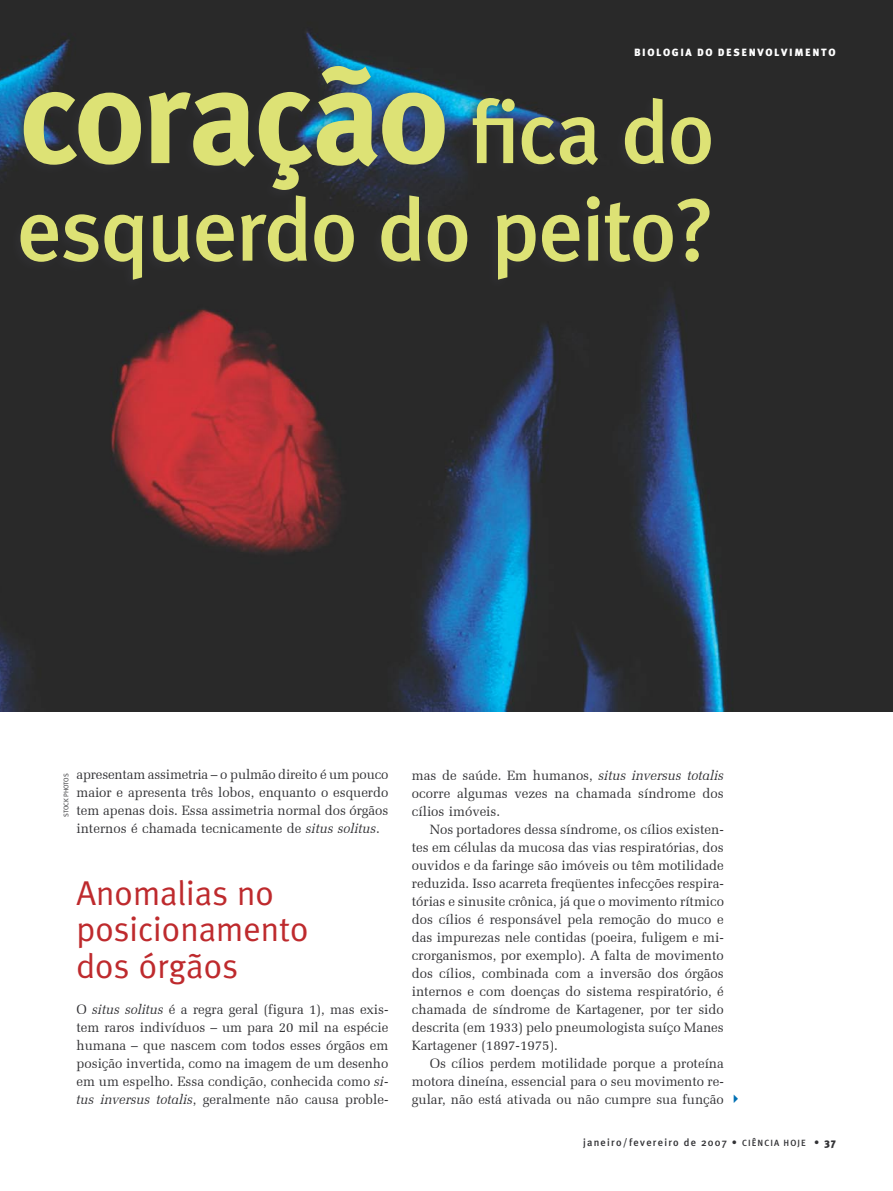
<style>
.page{position:relative;width:893px;height:1191px;background:#fff}
.page>*{position:absolute;margin:0;border:0;box-sizing:border-box;transform-origin:0 0}
.t1{font:700 135px "Meta Plus";letter-spacing:-.025em;color:#dde275}
.t2{font:500 88.5px "Meta Plus";letter-spacing:-.02em;color:#dde275}
.Subtitulo{font:34.5px/36px "Meta Plus Normal";color:#be2a2d}
.Body_text{font:13.5px/18px "Zapf Elliptical 711 BT";color:#323235;text-align:justify}
._1º_parágrafo{font:13.5px/18px "Zapf Elliptical 711 BT";color:#323235;text-align:justify}
.t3{font:500 10.5px "Meta Plus";letter-spacing:.12em;color:#323235}
.Retranquinha{font:900 10.5px "Meta Plus";color:#fff}
.Cr閐ito{font:6.75px "Meta Plus Normal";color:#323235}
.s1{font-weight:500;font-size:88.5px}
.s2{font-style:italic}
.s3{color:#0070b4}
.s4{font-size:9px}
.s5{font-weight:900}
</style>
<div class="page">
<img style="left:0;top:0;width:893px;height:712px">
<div style="left:0;top:61px;width:716px;height:231px;background:#323235;opacity:.73"></div>
<p class="Retranquinha" style="left:634px;top:46px;width:203px">B I O L O G I A D O D E S E N V O L V I M E N T O</p>
<h1 class="t1" style="left:19px;top:38px;width:697px">coração <span class="s1">fica do</span></h1>
<h2 class="t2" style="left:17px;top:179px;width:699px">esquerdo do peito?</h2>
<p class="Cr閐ito" style="left:62px;top:817px;width:45px;rotate:-90deg">STOCK PHOTOS</p>
<p class="Body_text" style="left:76px;top:765px;width:313px">apresentam assimetria – o pulmão direito é um pouco maior e apresenta três lobos, enquanto o esquerdo tem apenas dois. Essa assimetria normal dos órgãos internos é chamada tecnicamente de <span class="s2">situs solitus</span>.</p>
<p class="Subtitulo" style="left:76px;top:875px;width:234px">Anomalias no posicionamento dos órgãos</p>
<p class="_1º_parágrafo" style="left:76px;top:999px;width:313px">O <span class="s2">situs solitus</span> é a regra geral (figura 1), mas exis&shy;tem raros indivíduos – um para 20 mil na espécie humana – que nascem com todos esses órgãos em posição invertida, como na imagem de um desenho em um espelho. Essa condição, conhecida como <span class="s2">si&shy;tus inversus totalis</span>, geralmente não causa proble-</p>
<p class="_1º_parágrafo" style="left:412px;top:766px;width:313px">mas de saúde. Em humanos, <span class="s2">situs inversus totalis </span>ocorre algumas vezes na chamada síndrome dos cílios imóveis.</p>
<p class="Body_text" style="left:412px;top:820px;width:314px;text-indent:18px">Nos portadores dessa síndrome, os cílios existen&shy;tes em células da mucosa das vias respiratórias, dos ouvidos e da faringe são imóveis ou têm motilidade reduzida. Isso acarreta freqüentes infecções respira&shy;tórias e sinusite crônica, já que o movimento rítmico dos cílios é responsável pela remoção do muco e das impurezas nele contidas (poeira, fuligem e mi&shy;crorganismos, por exemplo). A falta de movimento dos cílios, combinada com a inversão dos órgãos internos e com doenças do sistema respiratório, é chamada de síndrome de Kartagener, por ter sido descrita (em 1933) pelo pneumologista suíço Manes Kartagener (1897-1975).</p>
<p class="Body_text" style="left:412px;top:1054px;width:313px;text-align:right">Os cílios perdem motilidade porque a proteína motora dineína, essencial para o seu movimento re-</p>
<p class="Body_text" style="left:412px;top:1090px;width:332px">gular, não está ativada ou não cumpre sua função <span class="s3">✔</span></p>
<p class="t3" style="left:583px;top:1136px;width:254px">janeiro/fevereiro de 2007 • <span class="s4">CIÊNCIA HOJE</span> • <span class="s5">37</span></p>
</div>
